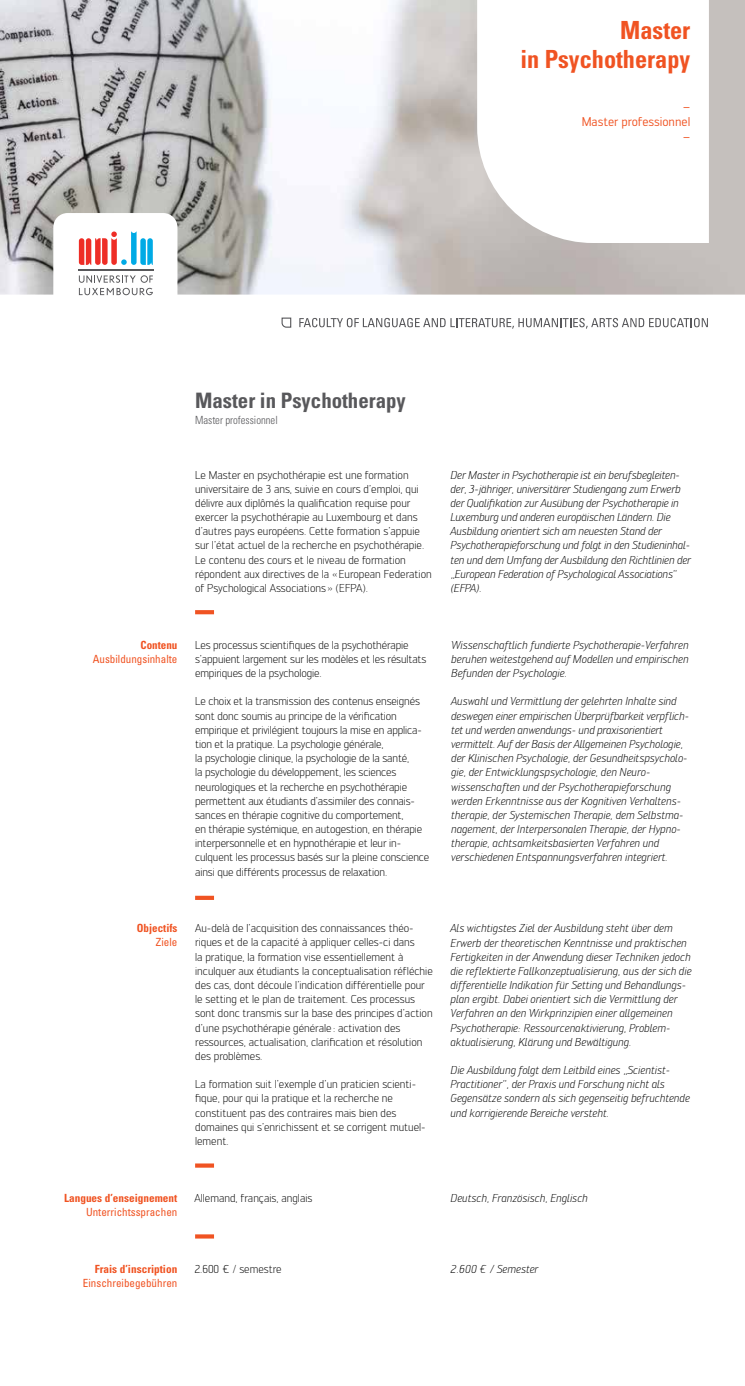
<style>
.page{position:relative;width:745px;height:1386px;background:#fff}
.page>*{position:absolute;margin:0;border:0;box-sizing:border-box;transform-origin:0 0}
.t1{font:700 condensed 25px/28.8px "Univers";color:#f05322;text-align:right}
.t2{font:700 condensed 21.25px "Univers";color:#58585b}
.t3{font:12.5px/15px "Engel";color:#f05322;text-align:right}
.t4{font:300 11.25px/14.1px "Engel";color:#000}
.t5{font:italic 300 11.25px/14.1px "Engel";color:#000}
.t6{font:condensed 11.25px "Univers";color:#f05322}
.t7{font:700 condensed 11.25px "Univers";color:#f05322}
.t8{font:300 condensed 11.25px "Univers";color:#58585b;scale:.95 1}
</style>
<div class="page">
<img style="left:0;top:0;width:744px;height:213px">
<div style="left:195px;top:895px;width:19px;height:5px;background:#f05322"></div>
<svg style="left:195px;top:610px;width:19px;height:4px"></svg>
<svg style="left:195px;top:1163px;width:19px;height:4px"></svg>
<svg style="left:195px;top:1234px;width:19px;height:4px"></svg>
<svg style="left:0;top:213px;width:744px;height:115px"></svg>
<hr style="left:78px;top:270px;width:75px;height:1px;background:#58585b">
<svg style="left:79px;top:231px;width:74px;height:34px"></svg>
<svg style="left:79px;top:275px;width:74px;height:20px"></svg>
<svg style="left:299px;top:318px;width:408px;height:11px"></svg>
<svg style="left:281px;top:317px;width:10px;height:11px"></svg>
<svg style="left:477px;top:0;width:231px;height:243px"></svg>
<h1 class="t1" style="left:520px;top:15px;width:171px">Master<br>in Psychotherapy</h1>
<p class="t3" style="left:581px;top:99px;width:110px">–<br>Master professionnel –</p>
<p class="t7" style="left:140px;top:638px;width:38px">Contenu</p>
<p class="t6" style="left:93px;top:651px;width:86px">Ausbildungsinhalte</p>
<h2 class="t2" style="left:195px;top:387px;width:212px">Master in Psychotherapy</h2>
<p class="t8" style="left:195px;top:413px;width:88px">Master professionnel</p>
<p class="t4" style="left:195px;top:467px;width:238px">Le Master en psychothérapie est une formation universitaire de 3 ans, suivie en cours d’emploi, qui délivre aux diplômés la qualification requise pour exercer la psychothérapie au Luxembourg et dans d’autres pays européens. Cette formation s’appuie sur l’état actuel de la recherche en psychothérapie.<br>Le contenu des cours et le niveau de formation répondent aux directives de la «European Federation of Psychological Associations » (EFPA).</p>
<p class="t4" style="left:195px;top:637px;width:233px">Les processus scientifiques de la psychothérapie s’appuient largement sur les modèles et les résultats empiriques de la psychologie.</p>
<p class="t4" style="left:195px;top:694px;width:235px">Le choix et la transmission des contenus enseignés sont donc soumis au principe de la vérification empirique et privilégient toujours la mise en applica&shy;tion et la pratique. La psychologie générale,<br>la psychologie clinique, la psychologie de la santé,<br>la psychologie du développement, les sciences neurologiques et la recherche en psychothérapie permettent aux étudiants d’assimiler des connais&shy;sances en thérapie cognitive du comportement,<br>en thérapie systémique, en autogestion, en thérapie interpersonnelle et en hypnothérapie et leur in&shy;culquent les processus basés sur la pleine conscience ainsi que différents processus de relaxation.</p>
<p class="t5" style="left:450px;top:467px;width:242px">Der Master in Psychotherapie ist ein berufsbegleiten&shy;der, 3-jähriger, universitärer Studiengang zum Erwerb der Qualifikation zur Ausübung der Psychotherapie in Luxemburg und anderen europäischen Ländern. Die Ausbildung orientiert sich am neuesten Stand der Psychotherapieforschung und folgt in den Studieninhal&shy;ten und dem Umfang der Ausbildung den Richtlinien der „European Federation of Psychological Associations“ (EFPA).</p>
<p class="t5" style="left:451px;top:637px;width:239px;text-align:justify">Wissenschaftlich fundierte Psychotherapie-Verfahren beruhen weitestgehend auf Modellen und empirischen Befunden der Psychologie.</p>
<p class="t5" style="left:451px;top:694px;width:239px">Auswahl und Vermittlung der gelehrten Inhalte sind deswegen einer empirischen Überprüfbarkeit verpflich&shy;tet und werden anwendungs- und praxisorientiert vermittelt. Auf der Basis der Allgemeinen Psychologie, der Klinischen Psychologie, der Gesundheitspsycholo&shy;gie, der Entwicklungspsychologie, den Neuro&shy;wissenschaften und der Psychotherapieforschung werden Erkenntnisse aus der Kognitiven Verhaltens&shy;therapie, der Systemischen Therapie, dem Selbstma&shy;nagement, der Interpersonalen Therapie, der Hypno&shy;therapie, achtsamkeitsbasierten Verfahren und verschiedenen Entspannungsverfahren integriert.</p>
<p class="t7" style="left:137px;top:921px;width:42px">Objectifs</p>
<p class="t6" style="left:156px;top:935px;width:23px">Ziele</p>
<p class="t4" style="left:195px;top:921px;width:239px">Au-delà de l’acquisition des connaissances théo&shy;riques et de la capacité à appliquer celles-ci dans<br>la pratique, la formation vise essentiellement à inculquer aux étudiants la conceptualisation réfléchie des cas, dont découle l’indication différentielle pour le setting et le plan de traitement. Ces processus sont donc transmis sur la base des principes d’action d’une psychothérapie générale : activation des ressources, actualisation, clarification et résolution des problèmes.</p>
<p class="t4" style="left:195px;top:1077px;width:232px">La formation suit l’exemple d’un praticien scienti&shy;fique, pour qui la pratique et la recherche ne constituent pas des contraires mais bien des domaines qui s’enrichissent et se corrigent mutuel&shy;lement.</p>
<p class="t5" style="left:450px;top:921px;width:242px">Als wichtigstes Ziel der Ausbildung steht über dem Erwerb der theoretischen Kenntnisse und praktischen Fertigkeiten in der Anwendung dieser Techniken jedoch die reflektierte Fallkonzeptualisierung, aus der sich die differentielle Indikation für Setting und Behandlungs&shy;plan ergibt. Dabei orientiert sich die Vermittlung der Verfahren an den Wirkprinzipien einer allgemeinen Psychotherapie: Ressourcenaktivierung, Problem&shy;aktualisierung, Klärung und Bewältigung.</p>
<p class="t5" style="left:450px;top:1062px;width:241px">Die Ausbildung folgt dem Leitbild eines „Scientist-Practitioner“, der Praxis und Forschung nicht als Gegensätze sondern als sich gegenseitig befruchtende und korrigierende Bereiche versteht.</p>
<p class="t7" style="left:64px;top:1190px;width:115px">Langues d’enseignement</p>
<p class="t6" style="left:86px;top:1204px;width:93px">Unterrichtssprachen</p>
<p class="t4" style="left:194px;top:1190px;width:119px">Allemand, français, anglais</p>
<p class="t7" style="left:95px;top:1261px;width:84px">Frais d’inscription</p>
<p class="t6" style="left:83px;top:1275px;width:96px">Einschreibegebühren</p>
<p class="t4" style="left:194px;top:1261px;width:89px">2.600 € / semestre</p>
<p class="t5" style="left:450px;top:1190px;width:139px">Deutsch, Französisch, Englisch</p>
<p class="t5" style="left:450px;top:1261px;width:89px">2.600 € / Semester</p>
</div>
